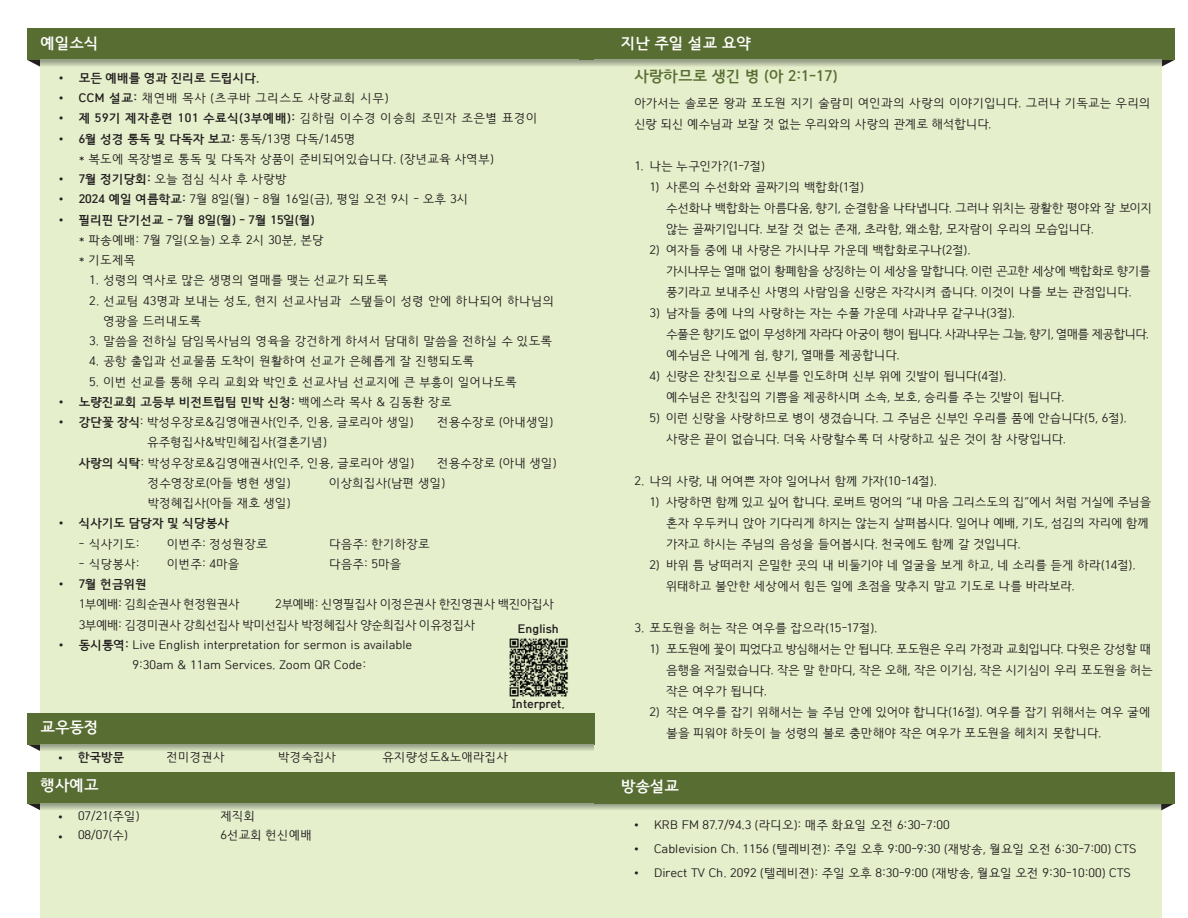
<style>
.page{position:relative;width:1188px;height:918px;background:#fff}
.page>*{position:absolute;margin:0;border:0;box-sizing:border-box;transform-origin:0 0}
.t1{font:700 15px "HCR Dotum";color:#fff}
.t2{font:700 15px "HCR Dotum";color:#586d31}
.t3{font:12px/21px "HCR Dotum";letter-spacing:-.03em;color:#231f20}
.t4{font:12px/20.2px "HCR Dotum";color:#231f20}
.t5{font:12px/21px "HCR Dotum";letter-spacing:-.01em;color:#231f20}
.t6{font:700 12px "HCR Dotum";color:#231f20}
.t7{font:12px/20.2px "HCR Dotum";letter-spacing:-.04em;color:#231f20}
.t8{font:12px/20.2px "HCR Dotum";letter-spacing:.02em;color:#231f20}
.t9{font:700 12px "HCR Dotum";letter-spacing:.04em;color:#231f20}
.t10{font:12px "HCR Dotum";letter-spacing:.04em;color:#231f20}
.s1{font-family:"N Haas Grotesk TX Std 55 Rg";font-weight:400}
.s2{font-family:"N Haas Grotesk TX Std 55 Rg"}
.s3{font-weight:700}
.s4{font-weight:400}
</style>
<div class="page">
<div style="left:40px;top:56px;width:554px;height:862px;background:#e5efcb"></div>
<svg style="left:27px;top:60px;width:13px;height:7px"></svg>
<div style="left:27px;top:28px;width:568px;height:32px;background:#586d31"></div>
<svg style="left:40px;top:60px;width:554px;height:6px;background:#b1bb9f"></svg>
<svg style="left:27px;top:803px;width:13px;height:7px"></svg>
<div style="left:27px;top:772px;width:568px;height:31px;background:#586d31"></div>
<svg style="left:40px;top:803px;width:554px;height:7px;background:#b1bb9f"></svg>
<div style="left:594px;top:44px;width:567px;height:874px;background:#e5efcb"></div>
<svg style="left:1161px;top:60px;width:13px;height:7px"></svg>
<div style="left:579px;top:28px;width:596px;height:32px;background:#586d31"></div>
<svg style="left:595px;top:60px;width:566px;height:6px;background:#b1bb9f"></svg>
<svg style="left:595px;top:803px;width:566px;height:7px;background:#a8b393"></svg>
<svg style="left:1161px;top:803px;width:14px;height:7px"></svg>
<div style="left:595px;top:772px;width:580px;height:31px;background:#586d31"></div>
<svg style="left:27px;top:744px;width:13px;height:7px"></svg>
<div style="left:27px;top:713px;width:568px;height:31px;background:#586d31"></div>
<svg style="left:40px;top:744px;width:554px;height:7px;background:#b3bda1"></svg>
<img style="left:509px;top:638px;width:59px;height:59px">
<p class="t1" style="left:40px;top:31px;width:60px">예일소식</p>
<p class="t6" style="left:59px;top:69px;width:202px"><span class="s1">•</span> 모든 예배를 영과 진리로 드립시다.</p>
<p class="t10" style="left:59px;top:89px;width:331px"><span class="s2">•</span> <span class="s3">CCM 설교:</span> 채연배 목사 (츠쿠바 그리스도 사랑교회 시무)</p>
<p class="t9" style="left:59px;top:109px;width:480px"><span class="s1">•</span> 제 59기 제자훈련 101 수료식(3부예배): <span class="s4">김하림 이수경 이승희 조민자 조은별 표경이</span></p>
<p class="t4" style="left:79px;top:129px;width:417px;text-indent:-20px"><span class="s2">•</span> <span class="s3">6월 성경 통독 및 다독자 보고:</span> 통독/13명 다독/145명<br>* 복도에 목장별로 통독 및 다독자 상품이 준비되어있습니다. (장년교육 사역부)</p>
<p class="t4" style="left:59px;top:169px;width:229px"><span class="s2">•</span> <span class="s3">7월 정기당회:</span> 오늘 점심 식사 후 사랑방</p>
<p class="t4" style="left:59px;top:189px;width:411px"><span class="s2">•</span> <span class="s3">2024 예일 여름학교:</span> 7월 8일(월) - 8월 16일(금), 평일 오전 9시 - 오후 3시</p>
<p class="t4" style="left:79px;top:210px;width:247px;text-indent:-20px"><span class="s2">•</span> <span class="s3">필리핀 단기선교 - 7월 8일(월) - 7월 15일(월)<br></span>* 파송예배: 7월 7일(오늘) 오후 2시 30분, 본당 * 기도제목</p>
<p class="t4" style="left:89px;top:270px;width:300px">1. 성령의 역사로 많은 생명의 열매를 맺는 선교가 되도록</p>
<p class="t8" style="left:103px;top:291px;width:453px;text-indent:-14px">2. 선교팀 43명과 보내는 성도, 현지 선교사님과 스탶들이 성령 안에 하나되어 하나님의 영광을 드러내도록</p>
<p class="t4" style="left:89px;top:331px;width:464px">3. 말씀을 전하실 담임목사님의 영육을 강건하게 하셔서 담대히 말씀을 전하실 수 있도록</p>
<p class="t4" style="left:89px;top:351px;width:386px">4. 공항 출입과 선교물품 도착이 원활하여 선교가 은혜롭게 잘 진행되도록</p>
<p class="t4" style="left:89px;top:372px;width:429px">5. 이번 선교를 통해 우리 교회와 박인호 선교사님 선교지에 큰 부흥이 일어나도록</p>
<p class="t6" style="left:59px;top:393px;width:394px"><span class="s1">•</span> 노량진교회 고등부 비전트립팀 민박 신청: <span class="s4">백에스라 목사 &amp; 김동환 장로</span></p>
<p class="t4" style="left:59px;top:412px;width:356px"><span class="s2">•</span> <span class="s3">강단꽃 장식</span>: 박성우장로&amp;김영애권사(인주, 인용, 글로리아 생일)</p>
<p class="t4" style="left:437px;top:412px;width:117px">전용수장로 (아내생일)</p>
<p class="t4" style="left:79px;top:432px;width:337px;text-indent:69px">유주형집사&amp;박민혜집사(결혼기념)<br><span class="s3">사랑의 식탁</span>: 박성우장로&amp;김영애권사(인주, 인용, 글로리아 생일)</p>
<p class="t4" style="left:437px;top:453px;width:121px">전용수장로 (아내 생일)</p>
<p class="t4" style="left:148px;top:473px;width:144px">정수영장로(아들 병현 생일)</p>
<p class="t4" style="left:329px;top:473px;width:117px">이상희집사(남편 생일)</p>
<p class="t4" style="left:148px;top:493px;width:144px">박정혜집사(아들 재호 생일)</p>
<p class="t6" style="left:59px;top:514px;width:171px"><span class="s1">•</span> 식사기도 담당자 및 식당봉사</p>
<p class="t4" style="left:79px;top:534px;width:62px">- 식사기도:</p>
<p class="t4" style="left:167px;top:534px;width:102px">이번주: 정성원장로</p>
<p class="t4" style="left:329px;top:534px;width:102px">다음주: 한기하장로</p>
<p class="t4" style="left:79px;top:554px;width:62px">- 식당봉사:</p>
<p class="t4" style="left:167px;top:554px;width:74px">이번주: 4마을</p>
<p class="t4" style="left:329px;top:554px;width:74px">다음주: 5마을</p>
<p class="t7" style="left:79px;top:574px;width:163px;text-indent:-20px"><span class="s2">•</span> <span class="s3">7월 헌금위원<br></span>1부예배: 김희순권사 현정원권사</p>
<p class="t7" style="left:79px;top:594px;width:477px;text-indent:197px">2부예배: 신영필집사 이정은권사 한진영권사 백진아집사<br>3부예배: 김경미권사 강희선집사 박미선집사 박정혜집사 양순희집사 이유정집사</p>
<p class="t4" style="left:133px;top:635px;width:281px;text-indent:-73px"><span class="s2">•</span> <span class="s3">동시통역:</span> Live English interpretation for sermon is available<br>9:30am &amp; 11am Services. Zoom QR Code:</p>
<p class="t6" style="left:518px;top:620px;width:43px">English</p>
<p class="t1" style="left:40px;top:716px;width:60px">교우동정</p>
<p class="t6" style="left:512px;top:695px;width:54px">Interpret.</p>
<p class="t6" style="left:58px;top:747px;width:68px"><span class="s1">•</span> 한국방문</p>
<p class="t4" style="left:166px;top:747px;width:60px">전미경권사</p>
<p class="t4" style="left:278px;top:747px;width:60px">박경숙집사</p>
<p class="t4" style="left:383px;top:747px;width:127px">유지량성도&amp;노애라집사</p>
<p class="t1" style="left:40px;top:773px;width:60px">행사예고</p>
<p class="t4" style="left:58px;top:806px;width:83px"><span class="s2">•</span> 07/21(주일)</p>
<p class="t4" style="left:220px;top:806px;width:36px">제직회</p>
<p class="t4" style="left:58px;top:825px;width:71px"><span class="s2">•</span> 08/07(수)</p>
<p class="t4" style="left:220px;top:825px;width:93px">6선교회 헌신예배</p>
<p class="t1" style="left:621px;top:31px;width:131px">지난 주일 설교 요약</p>
<p class="t2" style="left:634px;top:65px;width:205px">사랑하므로 생긴 병 (아 2:1-17)</p>
<p class="t5" style="left:634px;top:92px;width:518px">아가서는 솔로몬 왕과 포도원 지기 술람미 여인과의 사랑의 이야기입니다. 그러나 기독교는 우리의 신랑 되신 예수님과 보잘 것 없는 우리와의 사랑의 관계로 해석합니다.</p>
<p class="t3" style="left:634px;top:155px;width:132px">1. 나는 누구인가?(1-7절)</p>
<p class="t3" style="left:666px;top:176px;width:488px;text-indent:-16px">1) 사론의 수선화와 골짜기의 백합화(1절)<br>수선화나 백합화는 아름다움, 향기, 순결함을 나타냅니다. 그러나 위치는 광활한 평야와 잘 보이지 않는 골짜기입니다. 보잘 것 없는 존재, 초라함, 왜소함, 모자람이 우리의 모습입니다.</p>
<p class="t3" style="left:666px;top:239px;width:486px;text-indent:-16px">2) 여자들 중에 내 사랑은 가시나무 가운데 백합화로구나(2절).<br>가시나무는 열매 없이 황폐함을 상징하는 이 세상을 말합니다. 이런 곤고한 세상에 백합화로 향기를 풍기라고 보내주신 사명의 사람임을 신랑은 자각시켜 줍니다. 이것이 나를 보는 관점입니다.</p>
<p class="t3" style="left:666px;top:302px;width:485px;text-indent:-16px">3) 남자들 중에 나의 사랑하는 자는 수풀 가운데 사과나무 같구나(3절).<br>수풀은 향기도 없이 무성하게 자라다 아궁이 행이 됩니다. 사과나무는 그늘, 향기, 열매를 제공합니다. 예수님은 나에게 쉼, 향기, 열매를 제공합니다.</p>
<p class="t3" style="left:666px;top:365px;width:400px;text-indent:-16px">4) 신랑은 잔칫집으로 신부를 인도하며 신부 위에 깃발이 됩니다(4절).<br>예수님은 잔칫집의 기쁨을 제공하시며 소속, 보호, 승리를 주는 깃발이 됩니다.</p>
<p class="t3" style="left:666px;top:407px;width:462px;text-indent:-16px">5) 이런 신랑을 사랑하므로 병이 생겼습니다. 그 주님은 신부인 우리를 품에 안습니다(5, 6절). 사랑은 끝이 없습니다. 더욱 사랑할수록 더 사랑하고 싶은 것이 참 사랑입니다.</p>
<p class="t3" style="left:634px;top:470px;width:304px">2. 나의 사랑, 내 어여쁜 자야 일어나서 함께 가자(10-14절).</p>
<p class="t3" style="left:666px;top:491px;width:487px;text-indent:-16px">1) 사랑하면 함께 있고 싶어 합니다. 로버트 멍어의 “내 마음 그리스도의 집”에서 처럼 거실에 주님을 혼자 우두커니 앉아 기다리게 하지는 않는지 살펴봅시다. 일어나 예배, 기도, 섬김의 자리에 함께 가자고 하시는 주님의 음성을 들어봅시다. 천국에도 함께 갈 것입니다.</p>
<p class="t5" style="left:666px;top:554px;width:471px;text-indent:-16px">2) 바위 틈 낭떠러지 은밀한 곳의 내 비둘기야 네 얼굴을 보게 하고, 네 소리를 듣게 하라(14절). 위태하고 불안한 세상에서 힘든 일에 초점을 맞추지 말고 기도로 나를 바라보라.</p>
<p class="t3" style="left:634px;top:617px;width:245px">3. 포도원을 허는 작은 여우를 잡으라(15-17절).</p>
<p class="t3" style="left:666px;top:638px;width:488px;text-align:justify;text-indent:-16px">1) 포도원에 꽃이 피었다고 방심해서는 안 됩니다. 포도원은 우리 가정과 교회입니다. 다윗은 강성할 때 음행을 저질렀습니다. 작은 말 한마디, 작은 오해, 작은 이기심, 작은 시기심이 우리 포도원을 허는 작은 여우가 됩니다.</p>
<p class="t3" style="left:666px;top:701px;width:486px;text-indent:-16px">2) 작은 여우를 잡기 위해서는 늘 주님 안에 있어야 합니다(16절). 여우를 잡기 위해서는 여우 굴에 불을 피워야 하듯이 늘 성령의 불로 충만해야 작은 여우가 포도원을 헤치지 못합니다.</p>
<p class="t1" style="left:621px;top:775px;width:60px">방송설교</p>
<p class="t4" style="left:634px;top:815px;width:317px"><span class="s2">•</span> KRB FM 87.7/94.3 (라디오): 매주 화요일 오전 6:30-7:00</p>
<p class="t4" style="left:634px;top:839px;width:504px"><span class="s2">•</span> Cablevision Ch. 1156 (텔레비젼): 주일 오후 9:00-9:30 (재방송, 월요일 오전 6:30-7:00) CTS</p>
<p class="t4" style="left:634px;top:863px;width:498px"><span class="s2">•</span> Direct TV Ch. 2092 (텔레비젼): 주일 오후 8:30-9:00 (재방송, 월요일 오전 9:30-10:00) CTS</p>
</div>
